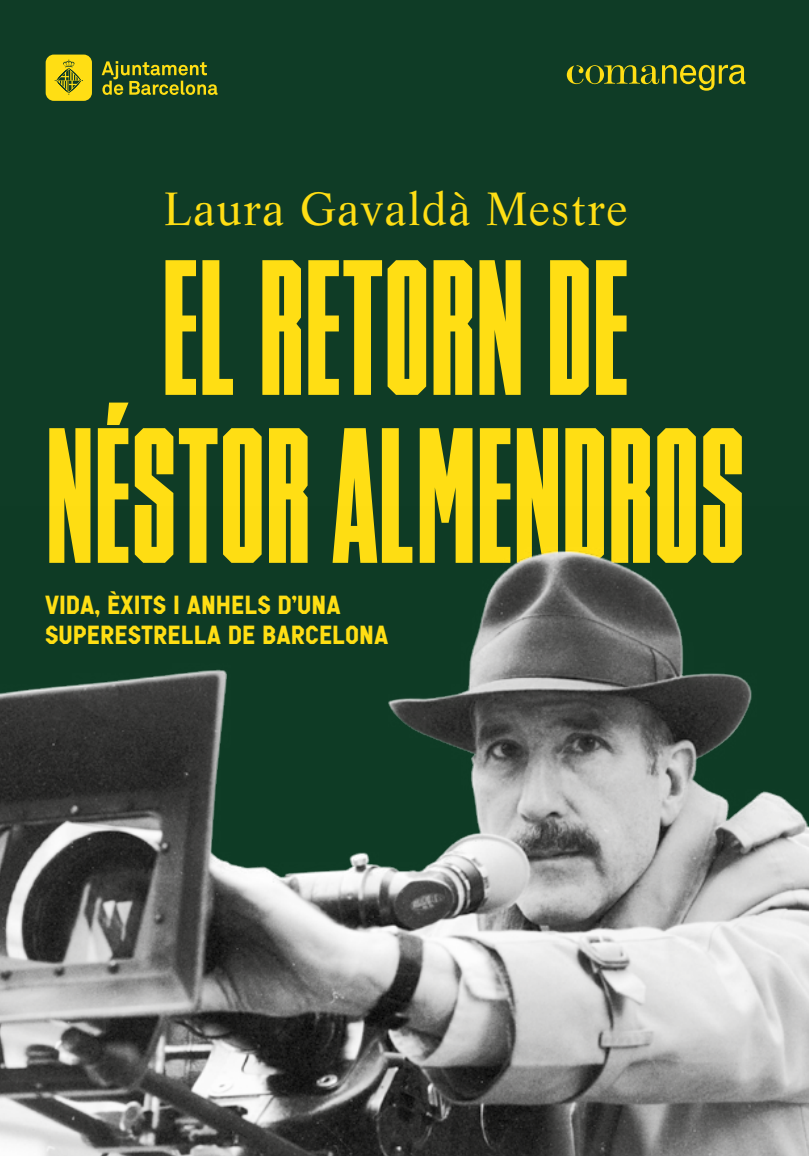
<style>
.page{position:relative;width:809px;height:1156px;background:#0f3c26}
.page>*{position:absolute;margin:0;border:0;box-sizing:border-box;transform-origin:0 0}
.t1{font:183.75px/168px "Timmons NY";color:#ffde14;text-align:center}
.t2{font:45.5px "Life LT Std";letter-spacing:.03em;color:#ffde14}
.t3{font:700 26.25px/29.8px "ABC Bingo Unlicensed Trial";color:#ffde14}
</style>
<div class="page">
<svg style="left:102px;top:61px;width:115px;height:34px"></svg>
<div style="left:46px;top:55px;width:46px;height:46px;background:#ffde14;border-radius:8px"></div>
<svg style="left:55px;top:60px;width:28px;height:35px"></svg>
<svg style="left:567px;top:65px;width:178px;height:26px"></svg>
<img style="left:0;top:551px;width:809px;height:605px">
<h2 class="t2" style="left:163px;top:181px;width:466px">Laura Gavaldà Mestre</h2>
<h1 class="t1" style="left:46px;top:243px;width:701px">EL RETORN DE<br>NÉSTOR ALMENDROS</h1>
<p class="t3" style="left:45px;top:590px;width:345px">VIDA, ÈXITS I ANHELS D’UNA<br>SUPERESTRELLA DE BARCELONA</p>
</div>
